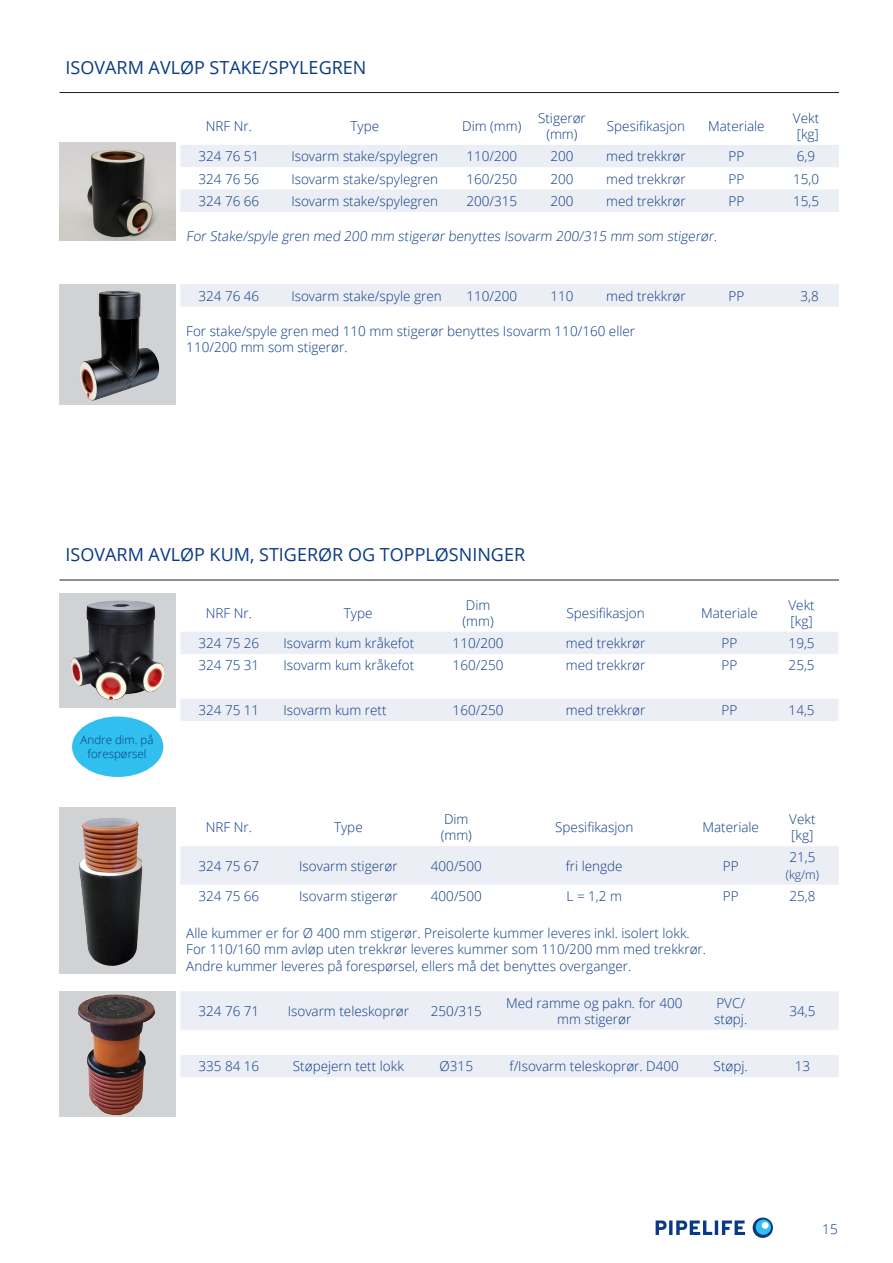
<style>
.page{position:relative;width:893px;height:1263px;background:#fff}
.page>*{position:absolute;margin:0;border:0;box-sizing:border-box;transform-origin:0 0}
.t1{font:18px "Open Sans";color:#0a3a84}
.t2{font:300 13.5px/16.2px "Open Sans";color:#0a3a84;text-align:center}
.t3{font:300 12px "Open Sans";color:#0a3a84}
.t4{font:300 11.55px/13.8px "Open Sans";color:#0a3a84;text-align:center}
</style>
<div class="page">
<svg style="left:180px;top:145px;width:659px;height:67px"></svg>
<svg style="left:180px;top:632px;width:658px;height:89px"></svg>
<div style="left:180px;top:284px;width:659px;height:23px;background:#eceef5"></div>
<svg style="left:180px;top:846px;width:659px;height:231px"></svg>
<img style="left:60px;top:143px;width:116px;height:98px">
<div style="left:60px;top:808px;width:116px;height:166px;background:#d1d2d4"></div>
<img style="left:79px;top:818px;width:63px;height:148px">
<div style="left:60px;top:284px;width:116px;height:121px;background:#d1d2d4"></div>
<img style="left:80px;top:291px;width:80px;height:110px">
<div style="left:60px;top:593px;width:116px;height:114px;background:#d1d2d4"></div>
<img style="left:71px;top:600px;width:94px;height:100px">
<div style="left:60px;top:991px;width:116px;height:126px;background:#d1d2d4"></div>
<img style="left:78px;top:994px;width:77px;height:121px">
<div style="left:72px;top:716px;width:91px;height:61px;background:#30bfef;border-radius:50%"></div>
<hr style="left:60px;top:92px;width:779px;height:1px;background:#231f20">
<hr style="left:60px;top:580px;width:779px;height:1px;background:#231f20">
<svg style="left:656px;top:1217px;width:117px;height:21px"></svg>
<svg style="left:756px;top:1219px;width:15px;height:16px"></svg>
<div style="left:762px;top:1222px;width:7px;height:7px;background:#fff;border-radius:50%"></div>
<p class="t1" style="left:66px;top:55px;width:302px">ISOVARM AVLØP STAKE/SPYLEGREN</p>
<p class="t2" style="left:206px;top:117px;width:48px">NRF Nr.</p>
<p class="t2" style="left:350px;top:117px;width:30px">Type</p>
<p class="t2" style="left:462px;top:117px;width:61px">Dim (mm)</p>
<p class="t2" style="left:538px;top:109px;width:49px">Stigerør</p>
<p class="t2" style="left:546px;top:125px;width:33px">(mm)</p>
<p class="t2" style="left:607px;top:117px;width:80px">Spesifikasjon</p>
<p class="t2" style="left:708px;top:117px;width:58px">Materiale</p>
<p class="t2" style="left:793px;top:109px;width:28px">Vekt</p>
<p class="t2" style="left:797px;top:125px;width:24px">[kg]</p>
<p class="t2" style="left:198px;top:148px;width:62px">324 76 51</p>
<p class="t2" style="left:291px;top:148px;width:148px">Isovarm stake/spylegren</p>
<p class="t2" style="left:466px;top:148px;width:52px">110/200</p>
<p class="t2" style="left:550px;top:148px;width:25px">200</p>
<p class="t2" style="left:606px;top:148px;width:81px">med trekkrør</p>
<p class="t2" style="left:728px;top:148px;width:17px">PP</p>
<p class="t2" style="left:797px;top:148px;width:20px">6,9</p>
<p class="t2" style="left:198px;top:170px;width:62px">324 76 56</p>
<p class="t2" style="left:291px;top:170px;width:148px">Isovarm stake/spylegren</p>
<p class="t2" style="left:466px;top:170px;width:52px">160/250</p>
<p class="t2" style="left:550px;top:170px;width:25px">200</p>
<p class="t2" style="left:606px;top:170px;width:81px">med trekkrør</p>
<p class="t2" style="left:728px;top:170px;width:17px">PP</p>
<p class="t2" style="left:793px;top:170px;width:28px">15,0</p>
<p class="t2" style="left:198px;top:192px;width:62px">324 76 66</p>
<p class="t2" style="left:291px;top:192px;width:148px">Isovarm stake/spylegren</p>
<p class="t2" style="left:466px;top:192px;width:52px">200/315</p>
<p class="t2" style="left:550px;top:192px;width:25px">200</p>
<p class="t2" style="left:606px;top:192px;width:81px">med trekkrør</p>
<p class="t2" style="left:728px;top:192px;width:17px">PP</p>
<p class="t2" style="left:793px;top:192px;width:28px">15,5</p>
<p class="t2" style="left:186px;top:227px;width:534px">For Stake/spyle gren med 200 mm stigerør benyttes Isovarm 200/315 mm som stigerør.</p>
<p class="t2" style="left:198px;top:287px;width:62px">324 76 46</p>
<p class="t2" style="left:291px;top:287px;width:152px">Isovarm stake/spyle gren</p>
<p class="t2" style="left:466px;top:287px;width:52px">110/200</p>
<p class="t2" style="left:550px;top:287px;width:25px">110</p>
<p class="t2" style="left:606px;top:287px;width:81px">med trekkrør</p>
<p class="t2" style="left:728px;top:287px;width:17px">PP</p>
<p class="t2" style="left:800px;top:287px;width:20px">3,8</p>
<p class="t2" style="left:186px;top:322px;width:450px">For stake/spyle gren med 110 mm stigerør benyttes Isovarm 110/160 eller</p>
<p class="t2" style="left:186px;top:338px;width:163px">110/200 mm som stigerør.</p>
<p class="t1" style="left:66px;top:542px;width:461px">ISOVARM AVLØP KUM, STIGERØR OG TOPPLØSNINGER</p>
<p class="t2" style="left:206px;top:604px;width:48px">NRF Nr.</p>
<p class="t2" style="left:344px;top:604px;width:30px">Type</p>
<p class="t2" style="left:466px;top:596px;width:26px">Dim</p>
<p class="t2" style="left:462px;top:612px;width:33px">(mm)</p>
<p class="t2" style="left:567px;top:604px;width:80px">Spesifikasjon</p>
<p class="t2" style="left:701px;top:604px;width:58px">Materiale</p>
<p class="t2" style="left:788px;top:596px;width:28px">Vekt</p>
<p class="t2" style="left:790px;top:612px;width:24px">[kg]</p>
<p class="t4" style="left:81px;top:733px;width:74px">Andre dim. på forespørsel</p>
<p class="t2" style="left:198px;top:635px;width:62px">324 75 26</p>
<p class="t2" style="left:283px;top:635px;width:132px">Isovarm kum kråkefot</p>
<p class="t2" style="left:453px;top:635px;width:52px">110/200</p>
<p class="t2" style="left:566px;top:635px;width:81px">med trekkrør</p>
<p class="t2" style="left:722px;top:635px;width:17px">PP</p>
<p class="t2" style="left:789px;top:635px;width:28px">19,5</p>
<p class="t2" style="left:198px;top:657px;width:62px">324 75 31</p>
<p class="t2" style="left:283px;top:657px;width:132px">Isovarm kum kråkefot</p>
<p class="t2" style="left:453px;top:657px;width:52px">160/250</p>
<p class="t2" style="left:566px;top:657px;width:81px">med trekkrør</p>
<p class="t2" style="left:722px;top:657px;width:17px">PP</p>
<p class="t2" style="left:789px;top:657px;width:28px">25,5</p>
<p class="t2" style="left:198px;top:702px;width:62px">324 75 11</p>
<p class="t2" style="left:283px;top:702px;width:105px">Isovarm kum rett</p>
<p class="t2" style="left:453px;top:702px;width:52px">160/250</p>
<p class="t2" style="left:566px;top:702px;width:81px">med trekkrør</p>
<p class="t2" style="left:722px;top:702px;width:17px">PP</p>
<p class="t2" style="left:789px;top:702px;width:28px">14,5</p>
<p class="t2" style="left:206px;top:819px;width:48px">NRF Nr.</p>
<p class="t2" style="left:334px;top:819px;width:30px">Type</p>
<p class="t2" style="left:444px;top:810px;width:26px">Dim</p>
<p class="t2" style="left:441px;top:827px;width:33px">(mm)</p>
<p class="t2" style="left:555px;top:819px;width:80px">Spesifikasjon</p>
<p class="t2" style="left:702px;top:819px;width:58px">Materiale</p>
<p class="t2" style="left:198px;top:857px;width:62px">324 75 67</p>
<p class="t2" style="left:299px;top:857px;width:100px">Isovarm stigerør</p>
<p class="t2" style="left:431px;top:857px;width:52px">400/500</p>
<p class="t2" style="left:566px;top:857px;width:58px">fri lengde</p>
<p class="t2" style="left:723px;top:857px;width:17px">PP</p>
<p class="t2" style="left:789px;top:810px;width:28px">Vekt</p>
<p class="t2" style="left:791px;top:827px;width:24px">[kg]</p>
<p class="t2" style="left:789px;top:849px;width:28px">21,5</p>
<p class="t3" style="left:786px;top:866px;width:35px">(kg/m)</p>
<p class="t2" style="left:198px;top:888px;width:62px">324 75 66</p>
<p class="t2" style="left:299px;top:888px;width:100px">Isovarm stigerør</p>
<p class="t2" style="left:431px;top:888px;width:52px">400/500</p>
<p class="t2" style="left:567px;top:888px;width:57px">L = 1,2 m</p>
<p class="t2" style="left:723px;top:888px;width:17px">PP</p>
<p class="t2" style="left:789px;top:888px;width:28px">25,8</p>
<p class="t2" style="left:186px;top:925px;width:505px">Alle kummer er for Ø 400 mm stigerør. Preisolerte kummer leveres inkl. isolert lokk.</p>
<p class="t2" style="left:186px;top:941px;width:521px">For 110/160 mm avløp uten trekkrør leveres kummer som 110/200 mm med trekkrør.</p>
<p class="t2" style="left:186px;top:957px;width:447px">Andre kummer leveres på forespørsel, ellers må det benyttes overganger.</p>
<p class="t2" style="left:198px;top:1002px;width:62px">324 76 71</p>
<p class="t2" style="left:288px;top:1002px;width:123px">Isovarm teleskoprør</p>
<p class="t2" style="left:431px;top:1002px;width:52px">250/315</p>
<p class="t2" style="left:506px;top:994px;width:178px">Med ramme og pakn. for 400 mm stigerør</p>
<p class="t2" style="left:714px;top:994px;width:35px;text-align:left">PVC/ støpj.</p>
<p class="t2" style="left:789px;top:1002px;width:28px">34,5</p>
<p class="t2" style="left:198px;top:1058px;width:62px">335 84 16</p>
<p class="t2" style="left:293px;top:1058px;width:112px">Støpejern tett lokk</p>
<p class="t2" style="left:440px;top:1058px;width:35px">Ø315</p>
<p class="t2" style="left:510px;top:1058px;width:171px">f/Isovarm teleskoprør. D400</p>
<p class="t2" style="left:714px;top:1058px;width:36px">Støpj.</p>
<p class="t2" style="left:795px;top:1058px;width:17px">13</p>
<p class="t2" style="left:822px;top:1221px;width:17px">15</p>
</div>
